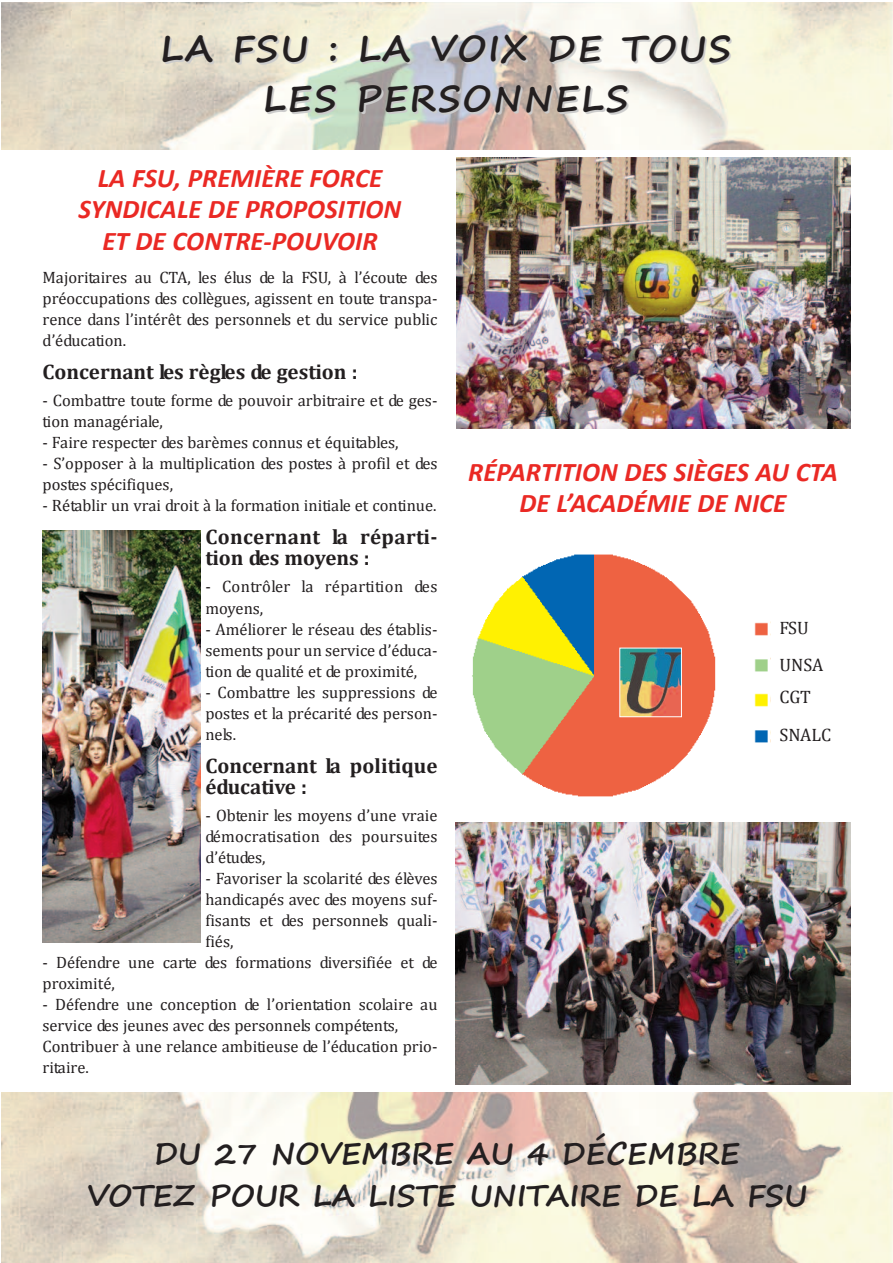
<style>
.page{position:relative;width:893px;height:1263px;background:#fff}
.page>*{position:absolute;margin:0;border:0;box-sizing:border-box;transform-origin:0 0}
.t1{font:700 36px/50.1px "Segoe Print";letter-spacing:.05em;color:#231f20;text-align:center}
.t2{font:700 30px/41.8px "Segoe Print";color:#231f20;text-align:center}
.t3{font:italic 700 27px/31.5px "Calibri";color:#ea2924;text-align:center}
.t4{font:700 21px/21px "Cambria";color:#231f20}
.t5{font:18px/36.9px "Cambria";letter-spacing:-.005em;color:#231f20}
.t6{font:16.5px/21px "Cambria";color:#231f20;text-align:justify}
.t7{font:16.5px/21px "Cambria";letter-spacing:.02em;color:#231f20}
</style>
<div class="page">
<img style="left:2px;top:3px;width:890px;height:147px">
<img style="left:2px;top:1092px;width:890px;height:171px">
<img style="left:754px;top:622px;width:14px;height:121px">
<img style="left:472px;top:554px;width:244px;height:243px">
<img style="left:621px;top:650px;width:59px;height:65px">
<div style="left:619px;top:648px;width:63px;height:69px;border:1px solid #fff"></div>
<img style="left:43px;top:530px;width:158px;height:412px">
<img style="left:457px;top:157px;width:393px;height:271px">
<img style="left:455px;top:822px;width:395px;height:262px">
<h1 class="t1" style="left:161px;top:22px;width:572px">LA FSU : LA VOIX DE TOUS<br>LES PERSONNELS</h1>
<h3 class="t3" style="left:79px;top:164px;width:324px">LA FSU, PREMIÈRE FORCE<br>SYNDICALE DE PROPOSITION<br>ET DE CONTRE-POUVOIR</h3>
<p class="t6" style="left:43px;top:267px;width:396px">Majoritaires au CTA, les élus de la FSU, à l’écoute des préoccupations des collègues, agissent en toute transpa&shy;rence dans l’intérêt des personnels et du service public d’éducation.</p>
<p class="t4" style="left:43px;top:361px;width:317px">Concernant les règles de gestion :</p>
<p class="t6" style="left:43px;top:390px;width:396px">- Combattre toute forme de pouvoir arbitraire et de ges&shy;tion managériale,</p>
<p class="t6" style="left:43px;top:432px;width:357px">- Faire respecter des barèmes connus et équitables,</p>
<p class="t6" style="left:43px;top:453px;width:396px">- S’opposer à la multiplication des postes à profil et des postes spécifiques,</p>
<p class="t6" style="left:43px;top:495px;width:395px">- Rétablir un vrai droit à la formation initiale et continue.</p>
<p class="t4" style="left:205px;top:526px;width:234px">Concernant la réparti&shy;tion des moyens :</p>
<p class="t7" style="left:205px;top:576px;width:234px">- Contrôler la répartition des moyens,</p>
<p class="t6" style="left:205px;top:618px;width:234px">- Améliorer le réseau des établis&shy;sements pour un service d’éduca&shy;tion de qualité et de proximité,</p>
<p class="t6" style="left:205px;top:681px;width:234px">- Combattre les suppressions de postes et la précarité des person&shy;nels.</p>
<p class="t4" style="left:205px;top:754px;width:234px">Concernant la politique éducative :</p>
<p class="t6" style="left:205px;top:804px;width:234px">- Obtenir les moyens d’une vraie démocratisation des poursuites d’études,</p>
<p class="t6" style="left:205px;top:867px;width:234px">- Favoriser la scolarité des élèves handicapés avec des moyens suf&shy;fisants et des personnels quali&shy;fiés,</p>
<p class="t6" style="left:43px;top:951px;width:396px">- Défendre une carte des formations diversifiée et de proximité,</p>
<p class="t6" style="left:43px;top:993px;width:396px;text-align:left">- Défendre une conception de l’orientation scolaire au service des jeunes avec des personnels compétents, Contribuer à une relance ambitieuse de l’éducation prio&shy;ritaire.</p>
<h3 class="t3" style="left:468px;top:458px;width:371px">RÉPARTITION DES SIÈGES AU CTA<br>DE L’ACADÉMIE DE NICE</h3>
<p class="t5" style="left:779px;top:609px;width:45px">FSU<br>UNSA</p>
<p class="t5" style="left:779px;top:677px;width:53px;line-height:38.2px">CGT<br>SNALC</p>
<h2 class="t2" style="left:87px;top:1132px;width:722px">DU 27 NOVEMBRE AU 4 DÉCEMBRE<br>VOTEZ POUR LA LISTE UNITAIRE DE LA FSU</h2>
</div>
